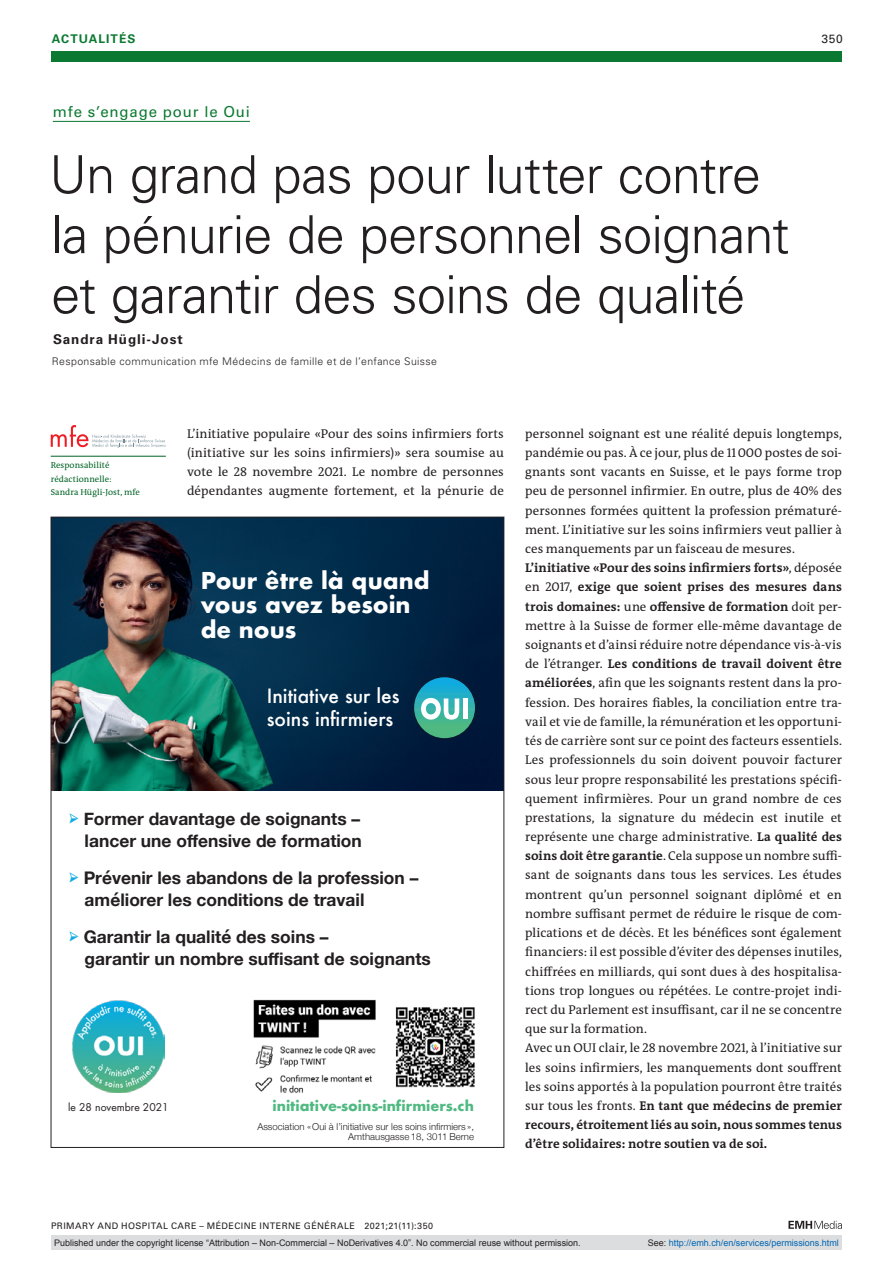
<style>
.page{position:relative;width:893px;height:1263px;background:#fff}
.page>*{position:absolute;margin:0;border:0;box-sizing:border-box;transform-origin:0 0}
.Article_Title{font:300 52.5px/60px "Univers LT Std";letter-spacing:-.02em;color:#231f20}
.graphic{font:700 22.65px/24.3px "Futura";color:#fff}
.graphic-2{font:500 19.2px/23px "Futura";color:#fff}
.graphic-3{font:700 17.4px/22.6px "Helvetica Neue";color:#231f20}
.Pre_Heading{font:15px "Univers LT Std";letter-spacing:.055em;color:#0b7931}
.graphic-4{font:700 13.95px "Futura";color:#4fb981}
.Authors{font:700 13.5px "Univers LT Std";letter-spacing:.065em;color:#231f20}
.Paragraph{font:12.75px/19.2px "The Antiqua B W5 Plain";letter-spacing:.005em;color:#231f20;text-align:justify}
.t1{font:700 12px "Univers LT Std";letter-spacing:.085em;color:#0b7931}
.t2{font:12px "Univers LT Std";color:#231f20}
.Affiliations{font:300 10.5px "Univers LT Std";letter-spacing:.04em;color:#231f20}
.graphic-5{font:10.5px "Futura Std";color:#231f20}
.graphic-6{font:300 9.6px/9.6px "Helvetica Neue";color:#231f20;text-align:right}
.t3{font:9px "Arial";color:#231f20}
.t4{font:9px "Univers LT Std";letter-spacing:.05em;color:#231f20}
.t5{font:9px "Arial";color:#0166b3}
.Footnote_Start{font:8.7px/13.5px "The Antiqua B W5 Plain";letter-spacing:.01em;color:#016325}
.Footnote{font:8.7px "The Antiqua B W5 Plain";letter-spacing:.005em;color:#016325}
.s1{font-family:"The Antiqua B W7";font-weight:700}
.s2{font-family:"Minion Pro";font-weight:400;color:#0faae2}
.s3{color:#231f20}
</style>
<div class="page">
<div style="left:51px;top:51px;width:791px;height:11px;background:#0b7931"></div>
<svg style="left:788px;top:1221px;width:54px;height:8px"></svg>
<hr style="left:53px;top:121px;width:197px;height:1px;background:#0b7931">
<img style="left:53px;top:519px;width:449px;height:271px">
<div style="left:410px;top:673px;width:69px;height:69px;background:#011b3a"></div>
<div style="left:414px;top:677px;width:61px;height:61px;background:linear-gradient(to bottom,#0ba6e5,#58bb71);border-radius:30px"></div>
<img style="left:73px;top:1001px;width:91px;height:91px">
<svg style="left:421px;top:698px;width:38px;height:22px"></svg>
<div style="left:463px;top:698px;width:5px;height:21px;background:#fff"></div>
<img style="left:253px;top:999px;width:222px;height:94px">
<hr style="left:51px;top:456px;width:115px;height:1px;background:#016325">
<svg style="left:51px;top:425px;width:114px;height:23px"></svg>
<div style="left:51px;top:1235px;width:791px;height:15px;background:#dcdddf"></div>
<p class="t1" style="left:52px;top:31px;width:85px">ACTUALITÉS</p>
<p class="t2" style="left:821px;top:31px;width:23px">350</p>
<p class="Pre_Heading" style="left:53px;top:103px;width:199px">mfe s’engage pour le Oui</p>
<p class="Article_Title" style="left:49px;top:145px;width:742px">Un grand pas pour lutter contre la pénurie de personnel soignant et garantir des soins de qualité</p>
<p class="Authors" style="left:53px;top:331px;width:131px">Sandra Hügli-Jost</p>
<p class="Affiliations" style="left:52px;top:354px;width:387px">Responsable communication mfe Médecins de famille et de l’enfance Suisse</p>
<p class="Paragraph" style="left:187px;top:424px;width:318px">L’initiative populaire «Pour des soins infirmiers forts (initiative sur les soins infirmiers)» sera soumise au vote le 28 novembre 2021. Le nombre de personnes dépendantes augmente fortement, et la pénurie de</p>
<p class="Paragraph" style="left:525px;top:424px;width:318px">personnel soignant est une réalité depuis longtemps, pandémie ou pas. À ce jour, plus de 11000 postes de soi&shy;gnants sont vacants en Suisse, et le pays forme trop peu de personnel infirmier. En outre, plus de 40% des personnes formées quittent la profession prématuré&shy;ment. L’initiative sur les soins infirmiers veut pallier à ces manquements par un faisceau de mesures.</p>
<p class="Paragraph" style="left:525px;top:558px;width:318px"><span class="s1">L’initiative «Pour des soins infirmiers forts»</span>, déposée en 2017, <span class="s1">exige que soient prises des mesures dans trois domaines:</span> une <span class="s1">offensive de formation</span> doit per&shy;mettre à la Suisse de former elle-même davantage de soignants et d’ainsi réduire notre dépendance vis-à-vis de l’étranger. <span class="s1">Les conditions de travail doivent être améliorées</span>, afin que les soignants restent dans la pro&shy;fession. Des horaires fiables, la conciliation entre tra&shy;vail et vie de famille, la rémunération et les opportuni&shy;tés de carrière sont sur ce point des facteurs essentiels.<br>Les professionnels du soin doivent pouvoir facturer sous leur propre responsabilité les prestations spécifi&shy;quement infirmières. Pour un grand nombre de ces prestations, la signature du médecin est inutile et représente une charge administrative. <span class="s1">La qualité des soins doit être garantie</span>. Cela suppose un nombre suffi&shy;sant de soignants dans tous les services. Les études montrent qu’un personnel soignant diplômé et en nombre suffisant permet de réduire le risque de com&shy;plications et de décès. Et les bénéfices sont également financiers: il est possible d’éviter des dépenses inutiles, chiffrées en milliards, qui sont dues à des hospitalisa&shy;tions trop longues ou répétées. Le contre-projet indi&shy;rect du Parlement est insuffisant, car il ne se concentre que sur la formation.</p>
<p class="Paragraph" style="left:525px;top:1038px;width:318px">Avec un OUI clair, le 28 novembre 2021, à l’initiative sur les soins infirmiers, les manquements dont souffrent les soins apportés à la population pourront être traités sur tous les fronts. <span class="s1">En tant que médecins de premier recours, étroitement liés au soin, nous sommes tenus d’être solidaires: notre soutien va de soi.</span></p>
<p class="Footnote_Start" style="left:51px;top:459px;width:62px">Responsabilité rédactionnelle:</p>
<p class="Footnote" style="left:51px;top:487px;width:91px">Sandra Hügli-Jost, mfe</p>
<p class="graphic" style="left:201px;top:568px;width:230px">Pour être là quand vous avez besoin de nous</p>
<p class="graphic-2" style="left:267px;top:684px;width:134px">Initiative sur les soins infirmiers</p>
<p class="graphic-3" style="left:69px;top:807px;width:294px;text-align:right"><span class="s2">➢</span> Former davantage de soignants – lancer une offensive de formation</p>
<p class="graphic-3" style="left:85px;top:867px;width:335px;text-indent:-16px"><span class="s2">➢</span> Prévenir les abandons de la profession – améliorer les conditions de travail</p>
<p class="graphic-3" style="left:85px;top:926px;width:348px;text-indent:-16px"><span class="s2">➢</span> Garantir la qualité des soins –<br>garantir un nombre suffisant de soignants</p>
<p class="graphic-4" style="left:273px;top:1095px;width:203px">initiative-soins-infirmiers.ch</p>
<p class="graphic-5" style="left:68px;top:1100px;width:102px">le 28 novembre 2021</p>
<p class="graphic-6" style="left:257px;top:1121px;width:218px">Association « Oui à l’initiative sur les soins infirmiers »,<br>Amthausgasse 18, 3011 Berne</p>
<p class="t4" style="left:51px;top:1220px;width:384px">PRIMARY AND HOSPITAL CARE – MÉDECINE INTERNE GÉNÉRALE 2021;21(11):350</p>
<p class="t3" style="left:54px;top:1237px;width:528px">Published under the copyright license “Attribution – Non-Commercial – NoDerivatives 4.0”. No commercial reuse without permission.</p>
<p class="t5" style="left:648px;top:1237px;width:193px"><span class="s3">See:</span> http://emh.ch/en/services/permissions.html</p>
</div>
